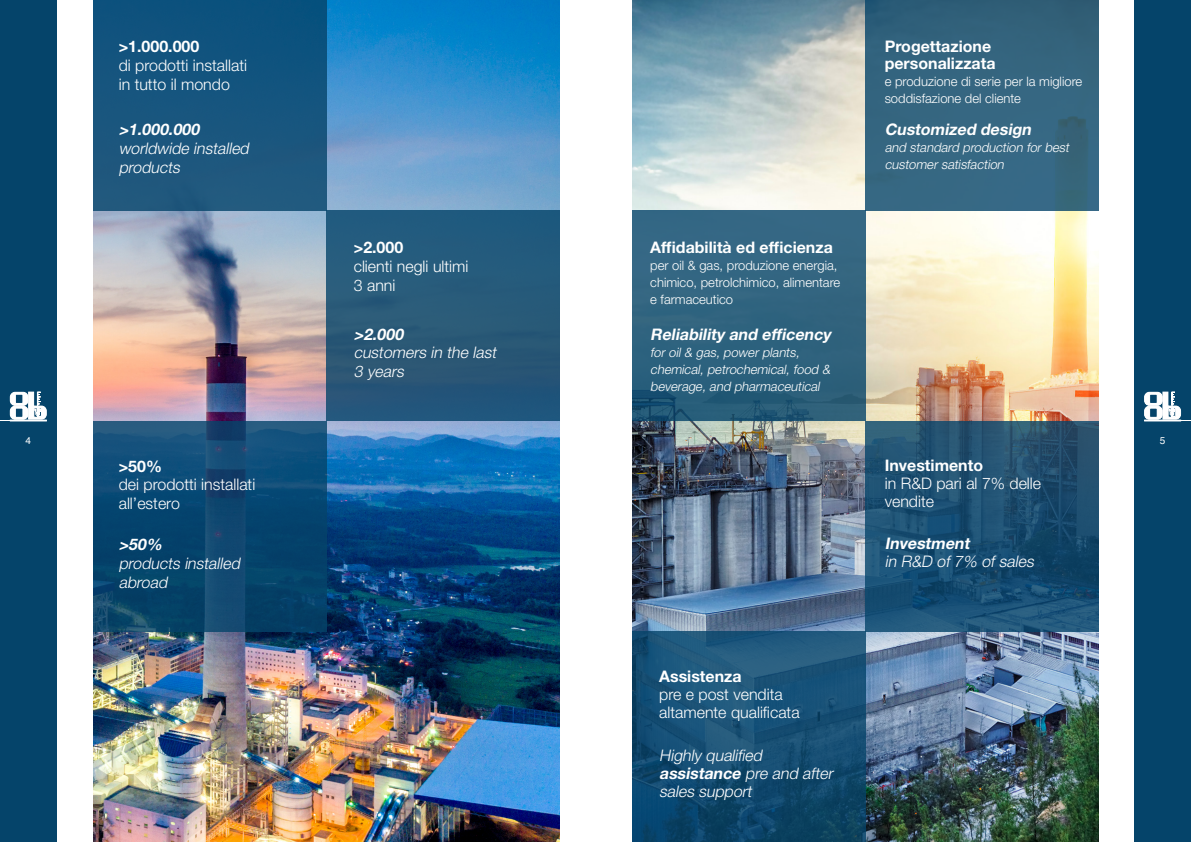
<style>
.page{position:relative;width:1191px;height:842px;background:#fff}
.page>*{position:absolute;margin:0;border:0;box-sizing:border-box;transform-origin:0 0}
.t1{font:300 16px/18px "Helvetica Neue LT Pro";color:#fff}
.t2{font:italic 300 16px/18.9px "Helvetica Neue LT Pro";color:#fff}
.t3{font:700 16px "Helvetica Neue LT Pro";color:#fff}
.t4{font:italic 700 16px "Helvetica Neue LT Pro";color:#fff}
.t5{font:300 13px/17px "Helvetica Neue LT Pro";color:#fff}
.t6{font:italic 300 13px/17px "Helvetica Neue LT Pro";color:#fff}
.t7{font:10px "Helvetica";color:#fff}
.s1{font-weight:700}
</style>
<div class="page">
<div style="left:1134px;top:0;width:57px;height:842px;background:#05446a"></div>
<hr style="left:1144px;top:420px;width:47px;height:1px;background:#fff">
<svg style="left:1144px;top:392px;width:36px;height:27px"></svg>
<img style="left:93px;top:0;width:466px;height:842px">
<img style="left:632px;top:0;width:466px;height:842px">
<div style="left:0;top:0;width:57px;height:842px;background:#05446a"></div>
<hr style="left:0;top:420px;width:46px;height:1px;background:#fff">
<svg style="left:10px;top:392px;width:36px;height:27px"></svg>
<div style="left:93px;top:0;width:233px;height:210px;background:#17557e"></div>
<div style="left:326px;top:210px;width:233px;height:211px;background:#26597a"></div>
<div style="left:865px;top:0;width:233px;height:210px;background:#366680"></div>
<div style="left:632px;top:210px;width:233px;height:211px;background:linear-gradient(to bottom,#386a87,#265b77)"></div>
<svg style="left:865px;top:421px;width:233px;height:210px;background:#1c4f71"></svg>
<svg style="left:632px;top:631px;width:233px;height:211px;background:#154e72"></svg>
<svg style="left:93px;top:421px;width:233px;height:210px;background:#0c4770"></svg>
<p class="t3" style="left:119px;top:37px;width:82px">&gt;1.000.000</p>
<p class="t1" style="left:119px;top:56px;width:130px">di prodotti installati</p>
<p class="t1" style="left:119px;top:75px;width:113px">in tutto il mondo</p>
<p class="t4" style="left:119px;top:119px;width:85px">&gt;1.000.000</p>
<p class="t2" style="left:119px;top:139px;width:135px">worldwide installed products</p>
<p class="t3" style="left:354px;top:237px;width:51px">&gt;2.000</p>
<p class="t1" style="left:354px;top:257px;width:116px">clienti negli ultimi</p>
<p class="t1" style="left:354px;top:276px;width:43px">3 anni</p>
<p class="t4" style="left:354px;top:324px;width:54px">&gt;2.000</p>
<p class="t2" style="left:354px;top:343px;width:147px">customers in the last</p>
<p class="t2" style="left:354px;top:362px;width:55px">3 years</p>
<p class="t3" style="left:650px;top:237px;width:184px">Affidabilità ed efficienza</p>
<p class="t5" style="left:650px;top:257px;width:192px">per oil &amp; gas, produzione energia, chimico, petrolchimico, alimentare e farmaceutico</p>
<p class="t4" style="left:650px;top:324px;width:182px">Reliability and efficency</p>
<p class="t6" style="left:650px;top:343px;width:184px">for oil &amp; gas, power plants, chemical, petrochemical, food &amp; beverage, and pharmaceutical</p>
<p class="t3" style="left:884px;top:37px;width:108px">Progettazione</p>
<p class="t3" style="left:884px;top:54px;width:112px">personalizzata</p>
<p class="t5" style="left:884px;top:73px;width:199px">e produzione di serie per la migliore soddisfazione del cliente</p>
<p class="t4" style="left:884px;top:119px;width:151px">Customized design</p>
<p class="t6" style="left:884px;top:139px;width:188px">and standard production for best customer satisfaction</p>
<p class="t7" style="left:26px;top:433px;width:7px">4</p>
<p class="t7" style="left:1159px;top:433px;width:7px">5</p>
<p class="t3" style="left:119px;top:456px;width:45px">&gt;50%</p>
<p class="t1" style="left:119px;top:475px;width:138px;line-height:18.9px">dei prodotti installati all’estero</p>
<p class="t4" style="left:119px;top:534px;width:48px">&gt;50%</p>
<p class="t2" style="left:119px;top:553px;width:126px">products installed</p>
<p class="t2" style="left:119px;top:572px;width:53px">abroad</p>
<p class="t3" style="left:659px;top:666px;width:84px">Assistenza</p>
<p class="t1" style="left:659px;top:685px;width:142px">pre e post vendita altamente qualificata</p>
<p class="t2" style="left:659px;top:745px;width:108px">Highly qualified</p>
<p class="t2" style="left:659px;top:763px;width:178px;line-height:18px"><span class="s1">assistance</span> pre and after sales support</p>
<p class="t3" style="left:884px;top:455px;width:100px">Investimento</p>
<p class="t1" style="left:884px;top:474px;width:158px">in R&amp;D pari al 7% delle vendite</p>
<p class="t4" style="left:884px;top:534px;width:89px">Investment</p>
<p class="t2" style="left:884px;top:552px;width:154px">in R&amp;D of 7% of sales</p>
</div>
